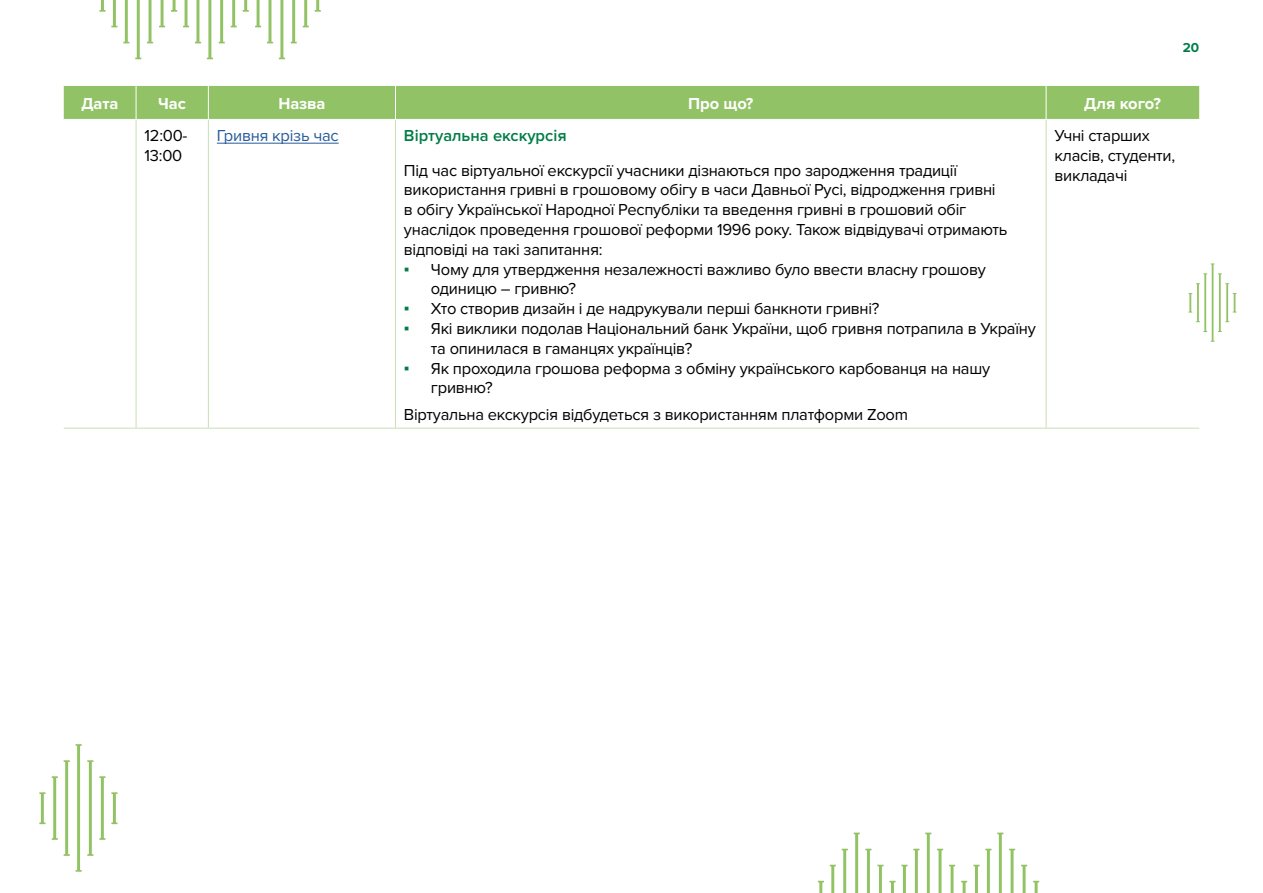
<style>
.page{position:relative;width:1263px;height:893px;background:#fff}
.page>*{position:absolute;margin:0;border:0;box-sizing:border-box;transform-origin:0 0}
.t1{font:16.5px/19.8px "Proxima Nova";letter-spacing:-.015em;color:#000}
.t2{font:700 16.5px "Proxima Nova";color:#fff}
.t3{font:600 16.5px "Proxima Nova";color:#007d47}
.t4{font:16.5px "Proxima Nova";letter-spacing:-.015em;color:#275b9b}
.t5{font:700 13.5px "Proxima Nova";color:#007d47}
.s1{font-family:"Arial";color:#007d47}
</style>
<div class="page">
<svg style="left:99px;top:0;width:18px;height:27px"></svg>
<svg style="left:159px;top:0;width:6px;height:27px"></svg>
<svg style="left:123px;top:0;width:6px;height:43px"></svg>
<svg style="left:147px;top:0;width:6px;height:43px"></svg>
<svg style="left:135px;top:0;width:6px;height:59px"></svg>
<svg style="left:171px;top:0;width:6px;height:12px"></svg>
<svg style="left:183px;top:0;width:6px;height:27px"></svg>
<svg style="left:231px;top:0;width:6px;height:27px"></svg>
<svg style="left:195px;top:0;width:6px;height:43px"></svg>
<svg style="left:219px;top:0;width:6px;height:43px"></svg>
<svg style="left:207px;top:0;width:6px;height:59px"></svg>
<svg style="left:243px;top:0;width:6px;height:12px"></svg>
<svg style="left:255px;top:0;width:6px;height:27px"></svg>
<svg style="left:303px;top:0;width:6px;height:27px"></svg>
<svg style="left:267px;top:0;width:6px;height:43px"></svg>
<svg style="left:291px;top:0;width:6px;height:43px"></svg>
<svg style="left:279px;top:0;width:6px;height:59px"></svg>
<svg style="left:315px;top:0;width:6px;height:12px"></svg>
<svg style="left:39px;top:792px;width:6px;height:32px"></svg>
<svg style="left:52px;top:776px;width:6px;height:64px"></svg>
<svg style="left:99px;top:776px;width:6px;height:64px"></svg>
<svg style="left:64px;top:760px;width:6px;height:96px"></svg>
<svg style="left:76px;top:744px;width:17px;height:128px"></svg>
<svg style="left:111px;top:792px;width:6px;height:32px"></svg>
<svg style="left:1188px;top:263px;width:48px;height:79px"></svg>
<svg style="left:818px;top:881px;width:6px;height:12px"></svg>
<svg style="left:830px;top:865px;width:6px;height:28px"></svg>
<svg style="left:877px;top:865px;width:6px;height:28px"></svg>
<svg style="left:842px;top:849px;width:6px;height:44px"></svg>
<svg style="left:854px;top:833px;width:17px;height:60px"></svg>
<svg style="left:889px;top:881px;width:6px;height:12px"></svg>
<svg style="left:901px;top:865px;width:6px;height:28px"></svg>
<svg style="left:949px;top:865px;width:6px;height:28px"></svg>
<svg style="left:913px;top:849px;width:6px;height:44px"></svg>
<svg style="left:937px;top:849px;width:6px;height:44px"></svg>
<svg style="left:925px;top:833px;width:6px;height:60px"></svg>
<svg style="left:961px;top:881px;width:6px;height:12px"></svg>
<svg style="left:973px;top:865px;width:6px;height:28px"></svg>
<svg style="left:1021px;top:865px;width:6px;height:28px"></svg>
<svg style="left:985px;top:849px;width:6px;height:44px"></svg>
<svg style="left:1009px;top:849px;width:6px;height:44px"></svg>
<svg style="left:997px;top:833px;width:6px;height:60px"></svg>
<svg style="left:1033px;top:881px;width:6px;height:12px"></svg>
<div style="left:64px;top:86px;width:1135px;height:33px;background:#91c266"></div>
<hr style="left:136px;top:86px;width:1px;height:33px;background:#fff">
<hr style="left:208px;top:86px;width:1px;height:33px;background:#fff">
<hr style="left:395px;top:86px;width:1px;height:33px;background:#fff">
<hr style="left:1046px;top:86px;width:1px;height:33px;background:#fff">
<hr style="left:136px;top:120px;width:1px;height:308px;background:#c8e0b3">
<hr style="left:208px;top:120px;width:1px;height:308px;background:#c8e0b3">
<hr style="left:395px;top:120px;width:1px;height:308px;background:#c8e0b3">
<hr style="left:1046px;top:120px;width:1px;height:308px;background:#c8e0b3">
<hr style="left:64px;top:428px;width:72px;height:1px;background:#c8e0b3">
<hr style="left:136px;top:428px;width:72px;height:1px;background:#c8e0b3">
<hr style="left:208px;top:428px;width:187px;height:1px;background:#c8e0b3">
<hr style="left:395px;top:428px;width:651px;height:1px;background:#c8e0b3">
<hr style="left:1046px;top:428px;width:153px;height:1px;background:#c8e0b3">
<hr style="left:217px;top:143px;width:122px;height:1px;background:#275b9b">
<p class="t5" style="left:1183px;top:40px;width:18px">20</p>
<p class="t2" style="left:81px;top:94px;width:39px">Дата</p>
<p class="t2" style="left:158px;top:94px;width:29px">Час</p>
<p class="t2" style="left:278px;top:94px;width:49px">Назва</p>
<p class="t2" style="left:688px;top:94px;width:67px">Про що?</p>
<p class="t2" style="left:1084px;top:94px;width:78px">Для кого?</p>
<p class="t1" style="left:145px;top:126px;width:44px">12:00-<br>13:00</p>
<p class="t4" style="left:217px;top:126px;width:123px">Гривня крізь час</p>
<p class="t3" style="left:404px;top:126px;width:164px">Віртуальна екскурсія</p>
<p class="t1" style="left:404px;top:161px;width:605px">Під час віртуальної екскурсії учасники дізнаються про зародження традиції використання гривні в грошовому обігу в часи Давньої Русі, відродження гривні в обігу Української Народної Республіки та введення гривні в грошовий обіг унаслідок проведення грошової реформи 1996 року. Також відвідувачі отримають відповіді на такі запитання:</p>
<p class="t1" style="left:431px;top:260px;width:556px;text-indent:-27px"><span class="s1">▪</span> Чому для утвердження незалежності важливо було ввести власну грошову одиницю – гривню?</p>
<p class="t1" style="left:404px;top:299px;width:477px"><span class="s1">▪</span> Хто створив дизайн і де надрукували перші банкноти гривні?</p>
<p class="t1" style="left:431px;top:319px;width:606px;text-indent:-27px"><span class="s1">▪</span> Які виклики подолав Національний банк України, щоб гривня потрапила в Україну та опинилася в гаманцях українців?</p>
<p class="t1" style="left:431px;top:359px;width:561px;text-indent:-27px"><span class="s1">▪</span> Як проходила грошова реформа з обміну українського карбованця на нашу гривню?</p>
<p class="t1" style="left:404px;top:405px;width:506px">Віртуальна екскурсія відбудеться з використанням платформи Zoom</p>
<p class="t1" style="left:1054px;top:126px;width:122px">Учні старших класів, студенти, викладачі</p>
</div>
